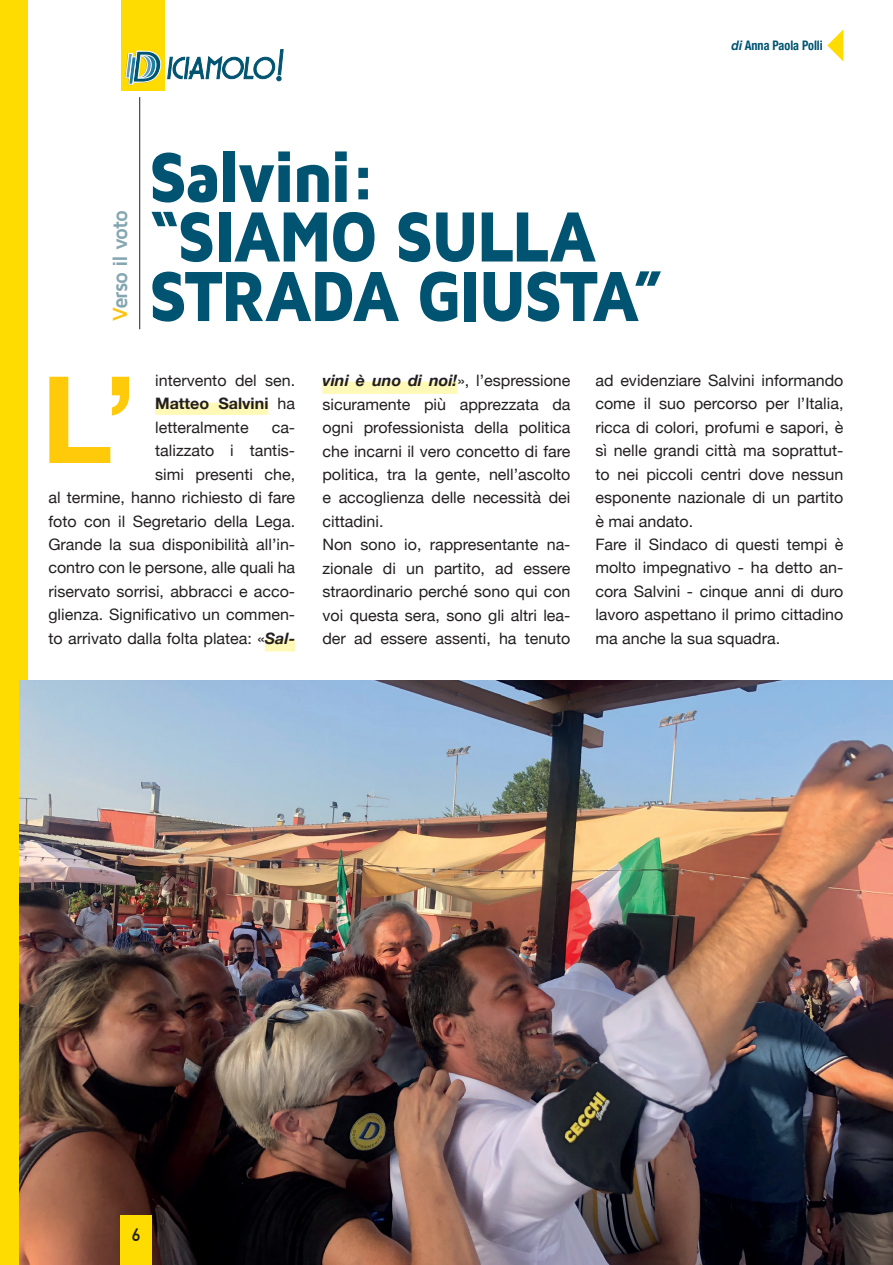
<style>
.page{position:relative;width:893px;height:1265px;background:#fff}
.page>*{position:absolute;margin:0;border:0;box-sizing:border-box;transform-origin:0 0}
.t1{font:700 120.75px "Helvetica Neue";color:#feca0a}
.t2{font:900 73.5px/59.5px "Maven Pro";letter-spacing:-.055em;color:#005471;scale:.9 1}
.t3{font:700 21px "Maven Pro";letter-spacing:-.065em;color:#84a6b1}
.t4{font:700 17.5px "DIN Alternate";color:#231f20}
.t5{font:15.75px/23.4px "Helvetica Neue";color:#231f20}
.t6{font:700 condensed 13.12px "Helvetica Neue";color:#005471;scale:.93 1}
.s1{color:#fec210}
.s2{font-style:italic;font-stretch:normal}
.s3{font-weight:700}
.s4{font-weight:700;font-style:italic}
</style>
<div class="page">
<div style="left:121px;top:0;width:43px;height:90px;background:#ffdc01"></div>
<svg style="left:125px;top:49px;width:159px;height:36px"></svg>
<hr style="left:139px;top:97px;width:1px;height:232px;background:#231f20">
<svg style="left:827px;top:30px;width:16px;height:31px"></svg>
<div style="left:0;top:0;width:27px;height:1265px;background:#ffdc01"></div>
<div style="left:155px;top:403px;width:113px;height:12px;background:#fff9b8"></div>
<div style="left:265px;top:639px;width:30px;height:12px;background:#fff9b8"></div>
<div style="left:322px;top:382px;width:135px;height:12px;background:#fff9b8"></div>
<img style="left:19px;top:680px;width:874px;height:585px">
<div style="left:120px;top:1215px;width:31px;height:50px;background:#ffdc01"></div>
<h3 class="t3" style="left:109px;top:321px;width:113px;rotate:-90deg"><span class="s1">V</span>erso il voto</h3>
<h2 class="t2" style="left:148px;top:148px;width:574px">Salvini:<br>“SIAMO SULLA<br>STRADA GIUSTA”</h2>
<p class="t6" style="left:732px;top:34px;width:100px"><span class="s2">di</span> Anna Paola Polli</p>
<h1 class="t1" style="left:41px;top:325px;width:98px">L’</h1>
<p class="t5" style="left:155px;top:369px;width:142px;text-align:justify">intervento del sen.<br><span class="s3">Matteo Salvini</span> ha letteralmente</p>
<p class="t5" style="left:48px;top:416px;width:248px;text-align:right">ca-<br>talizzato i tantis-<br>simi presenti che,<br>al termine, hanno richiesto di fare foto con il Segretario della Lega.<br>Grande la sua disponibilità all’in&shy;contro con le persone, alle quali ha riservato sorrisi, abbracci e acco&shy;glienza. Significativo un commen&shy;to arrivato dalla folta platea: «<span class="s4">Sal-</span></p>
<p class="t5" style="left:322px;top:370px;width:250px"><span class="s4">vini è uno di noi!</span>», l’espressione sicuramente più apprezzata da ogni professionista della politica che incarni il vero concetto di fare politica, tra la gente, nell’ascolto e accoglienza delle necessità dei cittadini.<br>Non sono io, rappresentante na&shy;zionale di un partito, ad essere straordinario perché sono qui con voi questa sera, sono gli altri lea&shy;der ad essere assenti, ha tenuto</p>
<p class="t5" style="left:595px;top:369px;width:250px">ad evidenziare Salvini informando come il suo percorso per l’Italia, ricca di colori, profumi e sapori, è sì nelle grandi città ma soprattut&shy;to nei piccoli centri dove nessun esponente nazionale di un partito è mai andato.<br>Fare il Sindaco di questi tempi è molto impegnativo - ha detto an&shy;cora Salvini - cinque anni di duro lavoro aspettano il primo cittadino ma anche la sua squadra.</p>
<p class="t4" style="left:132px;top:1222px;width:10px">6</p>
</div>
